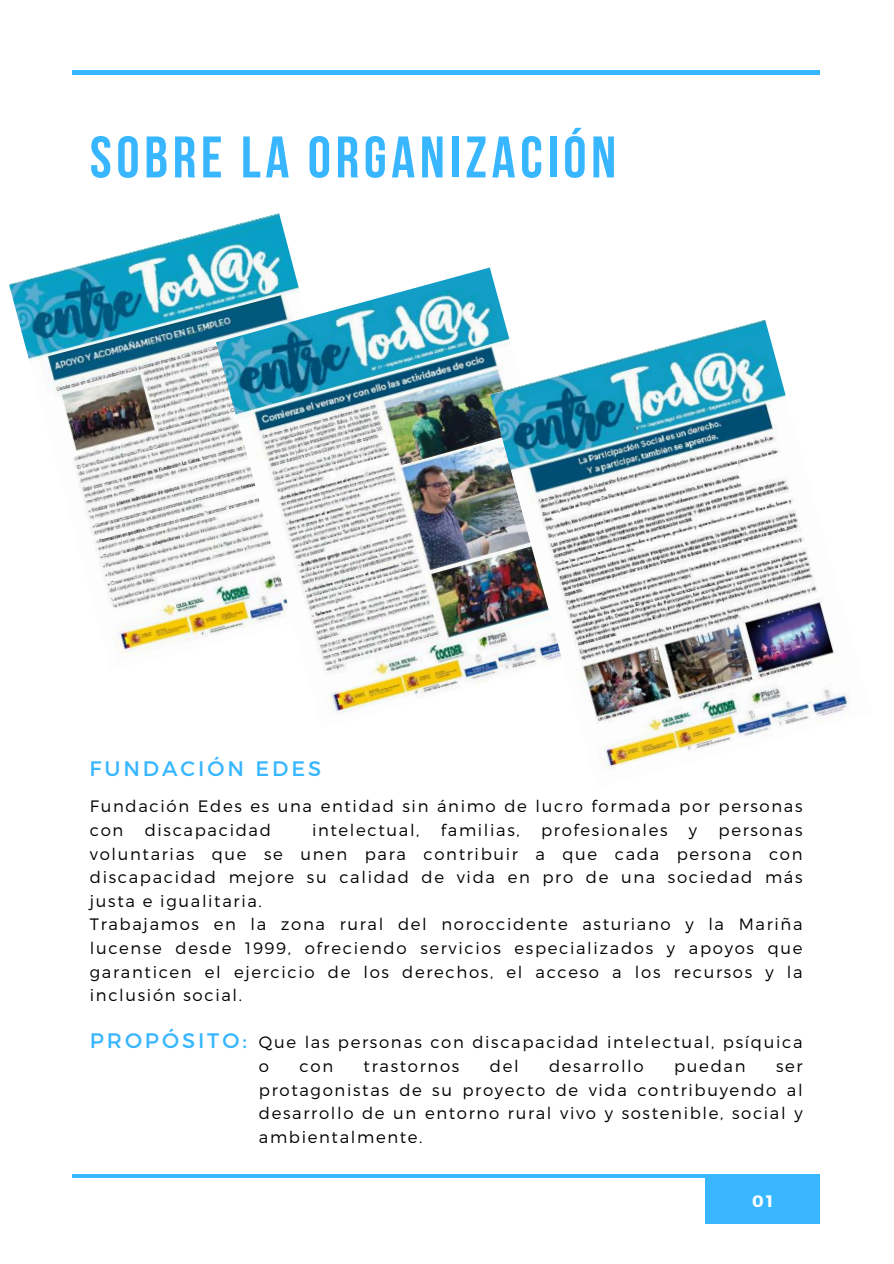
<style>
.page{position:relative;width:894px;height:1264px;background:#fff}
.page>*{position:absolute;margin:0;border:0;box-sizing:border-box;transform-origin:0 0}
.t1{font:700 58.5px "Bebas Neue";letter-spacing:.08em;color:#38b6ff}
.t2{font:21px "Montserrat";letter-spacing:.14em;color:#38b6ff}
.t3{font:300 16.5px/23.7px "Montserrat";letter-spacing:.1em;color:#000}
.t4{font:700 16.5px "Montserrat";color:#fff}
.s1{font-weight:400;font-size:21px;color:#38b6ff}
</style>
<div class="page">
<hr style="left:72px;top:71px;width:747px;height:3px;background:#38b6ff">
<div style="left:704px;top:1177px;width:115px;height:46px;background:#38b6ff"></div>
<hr style="left:72px;top:1174px;width:747px;height:3px;background:#38b6ff">
<img style="left:9px;top:213px;width:285px;height:442px">
<img style="left:216px;top:267px;width:288px;height:448px">
<img style="left:490px;top:320px;width:359px;height:449px">
<h1 class="t1" style="left:90px;top:133px;width:527px">SOBRE LA ORGANIZACIÓN</h1>
<p class="t2" style="left:89px;top:754px;width:233px">FUNDACIÓN EDES</p>
<p class="t3" style="left:90px;top:793px;width:714px">Fundación Edes es una entidad sin ánimo de lucro formada por personas con</p>
<p class="t3" style="left:145px;top:817px;width:128px">discapacidad</p>
<p class="t3" style="left:312px;top:817px;width:109px">intelectual,</p>
<p class="t3" style="left:440px;top:817px;width:80px">familias,</p>
<p class="t3" style="left:541px;top:817px;width:128px">profesionales</p>
<p class="t3" style="left:688px;top:817px;width:10px">y</p>
<p class="t3" style="left:90px;top:817px;width:714px;text-indent:628px">personas voluntarias que se unen para contribuir a que cada persona con discapacidad mejore su calidad de vida en pro de una sociedad más justa e igualitaria.<br>Trabajamos en la zona rural del noroccidente asturiano y la Mariña lucense desde 1999, ofreciendo servicios especializados y apoyos que garanticen el ejercicio de los derechos, el acceso a los recursos y la inclusión social.</p>
<p class="t3" style="left:259px;top:1029px;width:545px;text-indent:-169px"><span class="s1">PROPÓSITO:</span> Que las personas con discapacidad intelectual, psíquica o</p>
<p class="t3" style="left:299px;top:1053px;width:35px">con</p>
<p class="t3" style="left:363px;top:1053px;width:97px">trastornos</p>
<p class="t3" style="left:489px;top:1053px;width:30px">del</p>
<p class="t3" style="left:549px;top:1053px;width:96px">desarrollo</p>
<p class="t3" style="left:674px;top:1053px;width:73px">puedan</p>
<p class="t3" style="left:259px;top:1053px;width:545px;text-align:justify;text-indent:517px">ser protagonistas de su proyecto de vida contribuyendo al desarrollo de un entorno rural vivo y sostenible, social y ambientalmente.</p>
<p class="t4" style="left:752px;top:1190px;width:22px">01</p>
</div>
